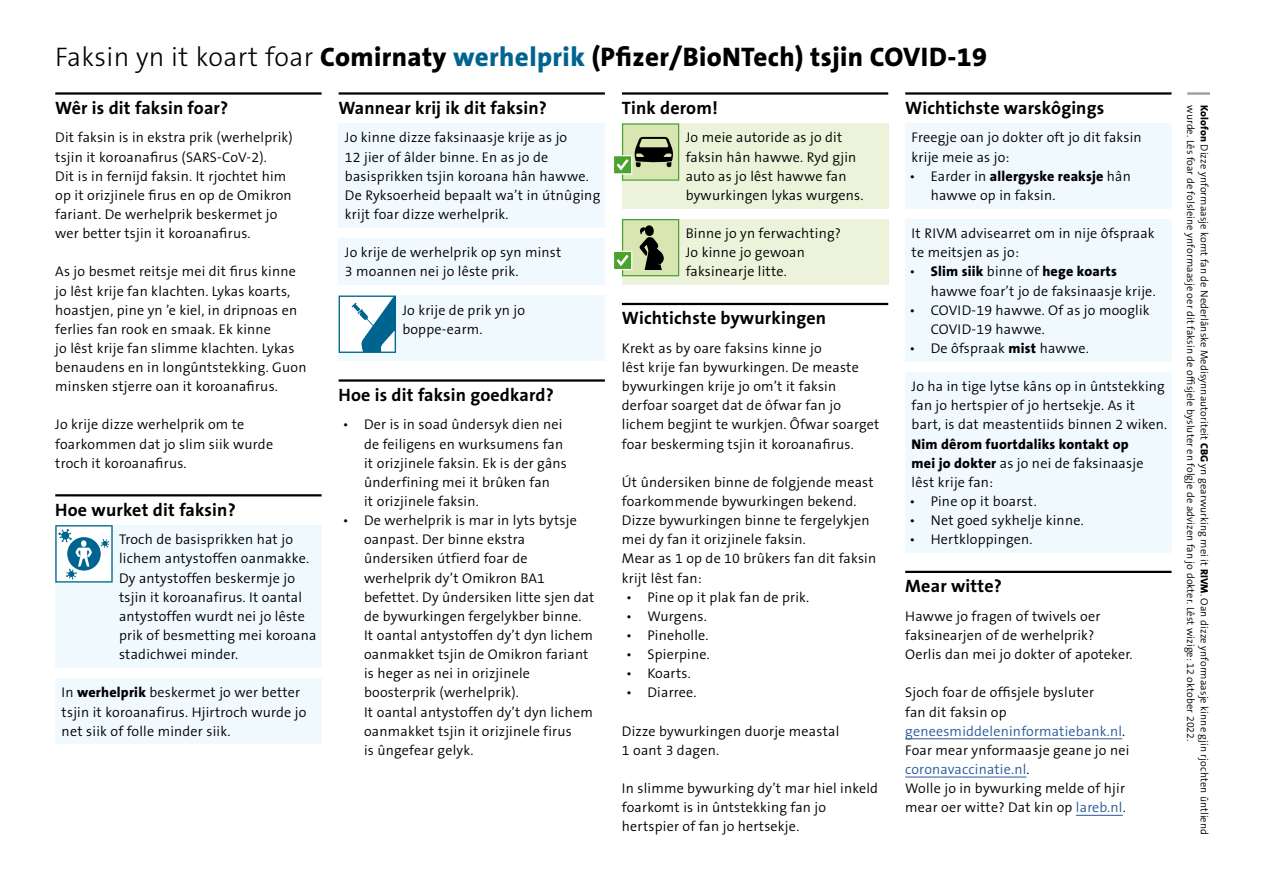
<style>
.page{position:relative;width:1263px;height:893px;background:#fff}
.page>*{position:absolute;margin:0;border:0;box-sizing:border-box;transform-origin:0 0}
.H1_page_title{font:800 27px "The Sans B8";letter-spacing:.015em;color:#000}
.H2_section_title{font:700 18px "The Sans B7";letter-spacing:.01em;color:#000}
.TEXT_section_wit{font:300 14.1px/19.2px "The Sans B4";letter-spacing:.015em;color:#000}
.TEXT_secion_BLAUW{font:300 14.1px/19.2px "The Sans B4";letter-spacing:.015em;color:#000}
.TEXT_secion_BLAUW_PI{font:300 14.1px/19.2px "The Sans B4";letter-spacing:.015em;color:#000}
.Waarschuwing_GROEN{font:300 14.1px/19.2px "The Sans B4";letter-spacing:.015em;color:#000}
.TEXT_secion_BLAUW-2{font:800 14.1px/19.2px "The Sans B8";letter-spacing:.015em;color:#000}
.t1{font:10.5px "The Sans B4 Semi Light 2";letter-spacing:.01em;color:#000}
.s1{font-family:"The Sans B3";font-weight:300}
.s2{color:#006490}
.s3{font-family:"The Sans B8";font-weight:800}
.s4{font-family:"The Sans B4";font-weight:300}
.s5{color:#275b9b}
.s6{font-family:"The Sans B8 Extra Bold 2"}
</style>
<div class="page">
<hr style="left:1187px;top:92px;width:23px;height:3px;background:#9d9d9c">
<hr style="left:55px;top:92px;width:267px;height:3px;background:#000">
<hr style="left:55px;top:494px;width:267px;height:2px;background:#000">
<div style="left:55px;top:525px;width:267px;height:143px;background:#f0f9fe"></div>
<div style="left:55px;top:678px;width:267px;height:66px;background:#f0f9fe"></div>
<hr style="left:339px;top:92px;width:266px;height:3px;background:#000">
<div style="left:339px;top:123px;width:266px;height:104px;background:#f0f9fe"></div>
<div style="left:339px;top:238px;width:266px;height:47px;background:#f0f9fe"></div>
<div style="left:339px;top:296px;width:266px;height:65px;background:#f0f9fe"></div>
<hr style="left:339px;top:379px;width:266px;height:3px;background:#000">
<hr style="left:622px;top:92px;width:266px;height:3px;background:#000">
<div style="left:622px;top:123px;width:266px;height:85px;background:#ecf3da"></div>
<div style="left:622px;top:219px;width:266px;height:66px;background:#ecf3da"></div>
<hr style="left:622px;top:303px;width:266px;height:2px;background:#000">
<hr style="left:905px;top:92px;width:266px;height:3px;background:#000">
<div style="left:905px;top:123px;width:266px;height:47px;background:#f0f9fe"></div>
<div style="left:905px;top:154px;width:266px;height:54px;background:#f0f9fe"></div>
<div style="left:905px;top:219px;width:266px;height:47px;background:#f0f9fe"></div>
<div style="left:905px;top:250px;width:266px;height:54px;background:#f0f9fe"></div>
<div style="left:905px;top:288px;width:266px;height:54px;background:#f0f9fe"></div>
<div style="left:905px;top:326px;width:266px;height:35px;background:#f0f9fe"></div>
<div style="left:905px;top:372px;width:266px;height:66px;background:#f0f9fe"></div>
<div style="left:905px;top:429px;width:266px;height:66px;background:#f0f9fe"></div>
<div style="left:905px;top:479px;width:266px;height:35px;background:#f0f9fe"></div>
<div style="left:905px;top:498px;width:266px;height:36px;background:#f0f9fe"></div>
<div style="left:905px;top:517px;width:266px;height:36px;background:#f0f9fe"></div>
<hr style="left:905px;top:571px;width:266px;height:2px;background:#000">
<hr style="left:905px;top:738px;width:217px;height:1px;background:#275b9b">
<hr style="left:905px;top:777px;width:121px;height:1px;background:#275b9b">
<hr style="left:1076px;top:815px;width:47px;height:1px;background:#275b9b">
<svg style="left:55px;top:525px;width:58px;height:58px"></svg>
<svg style="left:339px;top:296px;width:57px;height:57px"></svg>
<svg style="left:614px;top:123px;width:65px;height:58px;background:#a5b88b"></svg>
<svg style="left:614px;top:219px;width:65px;height:57px;background:#a8bb8c"></svg>
<p class="H1_page_title" style="left:55px;top:42px;width:933px"><span class="s1">Faksin yn it koart foar</span> Comirnaty <span class="s2">werhelprik</span> (Pfizer/BioNTech) tsjin COVID-19</p>
<p class="H2_section_title" style="left:55px;top:98px;width:175px">Wêr is dit faksin foar?</p>
<p class="t1" style="left:1196px;top:105px;width:638px;rotate:90deg">wurde. Lês foar de folsleine ynformaasje oer dit faksin de offisjele bysluter en folgje de advizen fan jo dokter. Lêst wizige: 12 oktober 2022.</p>
<p class="H2_section_title" style="left:905px;top:98px;width:200px">Wichtichste warskôgings</p>
<p class="TEXT_secion_BLAUW" style="left:912px;top:129px;width:231px">Freegje oan jo dokter oft jo dit faksin krije meie as jo:</p>
<p class="TEXT_section_wit" style="left:931px;top:167px;width:202px;text-indent:-21px">• Earder in <span class="s3">allergyske reaksje</span> hân hawwe op in faksin.</p>
<p class="TEXT_secion_BLAUW" style="left:912px;top:225px;width:245px">It RIVM advisearret om in nije ôfspraak te meitsjen as jo:</p>
<p class="TEXT_section_wit" style="left:931px;top:263px;width:226px;text-indent:-21px">• <span class="s3">Slim siik</span> binne of <span class="s3">hege koarts </span>hawwe foar’t jo de faksinaasje krije.</p>
<p class="TEXT_section_wit" style="left:931px;top:301px;width:220px;text-indent:-21px">• COVID-19 hawwe. Of as jo mooglik<br>COVID-19 hawwe.</p>
<p class="TEXT_section_wit" style="left:909px;top:339px;width:181px">• De ôfspraak <span class="s3">mist</span> hawwe.</p>
<p class="TEXT_secion_BLAUW" style="left:912px;top:378px;width:257px">Jo ha in tige lytse kâns op in ûntstekking fan jo hertspier of jo hertsekje. As it bart, is dat meastentiids binnen 2 wiken.</p>
<p class="TEXT_secion_BLAUW-2" style="left:912px;top:435px;width:233px">Nim dêrom fuortdaliks kontakt op mei jo dokter <span class="s4">as jo nei de faksinaasje lêst krije fan:</span></p>
<p class="TEXT_section_wit" style="left:909px;top:492px;width:129px">• Pine op it boarst.</p>
<p class="TEXT_section_wit" style="left:909px;top:512px;width:176px">• Net goed sykhelje kinne.</p>
<p class="TEXT_section_wit" style="left:909px;top:531px;width:125px">• Hertkloppingen.</p>
<p class="H2_section_title" style="left:905px;top:577px;width:98px">Mear witte?</p>
<p class="TEXT_section_wit" style="left:905px;top:607px;width:229px">Hawwe jo fragen of twivels oer faksinearjen of de werhelprik?<br>Oerlis dan mei jo dokter of apoteker.</p>
<p class="TEXT_section_wit" style="left:905px;top:684px;width:222px">Sjoch foar de offisjele bysluter<br>fan dit faksin op <span class="s5">geneesmiddeleninformatiebank.nl</span>.</p>
<p class="TEXT_section_wit" style="left:905px;top:741px;width:226px">Foar mear ynformaasje geane jo nei <span class="s5">coronavaccinatie.nl</span>.<br>Wolle jo in bywurking melde of hjir mear oer witte? Dat kin op <span class="s5">lareb.nl</span>.</p>
<p class="H2_section_title" style="left:339px;top:98px;width:210px">Wannear krij ik dit faksin?</p>
<p class="TEXT_secion_BLAUW" style="left:345px;top:129px;width:257px">Jo kinne dizze faksinaasje krije as jo<br>12 jier of âlder binne. En as jo de basisprikken tsjin koroana hân hawwe.<br>De Ryksoerheid bepaalt wa’t in útnûging krijt foar dizze werhelprik.</p>
<p class="TEXT_secion_BLAUW" style="left:345px;top:244px;width:218px">Jo krije de werhelprik op syn minst<br>3 moannen nei jo lêste prik.</p>
<p class="TEXT_secion_BLAUW_PI" style="left:402px;top:301px;width:124px">Jo krije de prik yn jo boppe-earm.</p>
<p class="H2_section_title" style="left:622px;top:98px;width:97px">Tink derom!</p>
<p class="Waarschuwing_GROEN" style="left:686px;top:129px;width:179px">Jo meie autoride as jo dit faksin hân hawwe. Ryd gjin auto as jo lêst hawwe fan bywurkingen lykas wurgens.</p>
<p class="Waarschuwing_GROEN" style="left:686px;top:225px;width:157px">Binne jo yn ferwachting?<br>Jo kinne jo gewoan faksinearje litte.</p>
<p class="H2_section_title" style="left:622px;top:309px;width:206px">Wichtichste bywurkingen</p>
<p class="TEXT_section_wit" style="left:622px;top:339px;width:259px">Krekt as by oare faksins kinne jo<br>lêst krije fan bywurkingen. De measte bywurkingen krije jo om’t it faksin derfoar soarget dat de ôfwar fan jo lichem begjint te wurkjen. Ôfwar soarget foar beskerming tsjin it koroanafirus.</p>
<p class="TEXT_section_wit" style="left:622px;top:473px;width:256px">Út ûndersiken binne de folgjende meast foarkommende bywurkingen bekend.<br>Dizze bywurkingen binne te fergelykjen mei dy fan it orizjinele faksin.<br>Mear as 1 op de 10 brûkers fan dit faksin krijt lêst fan:</p>
<p class="TEXT_section_wit" style="left:626px;top:588px;width:185px">• Pine op it plak fan de prik.</p>
<p class="TEXT_section_wit" style="left:626px;top:607px;width:82px">• Wurgens.</p>
<p class="TEXT_section_wit" style="left:626px;top:626px;width:84px">• Pineholle.</p>
<p class="TEXT_section_wit" style="left:626px;top:646px;width:85px">• Spierpine.</p>
<p class="TEXT_section_wit" style="left:626px;top:665px;width:66px">• Koarts.</p>
<p class="TEXT_section_wit" style="left:626px;top:684px;width:72px">• Diarree.</p>
<p class="TEXT_section_wit" style="left:622px;top:722px;width:219px">Dizze bywurkingen duorje meastal<br>1 oant 3 dagen.</p>
<p class="TEXT_section_wit" style="left:622px;top:779px;width:258px">In slimme bywurking dy’t mar hiel inkeld foarkomt is in ûntstekking fan jo hertspier of fan jo hertsekje.</p>
<p class="t1" style="left:1210px;top:105px;width:731px;rotate:90deg"><span class="s6">Kolofon</span> Dizze ynformaasje komt fan de Nederlânske Medisynnautoriteit <span class="s6">CBG</span> yn gearwurking mei it <span class="s6">RIVM</span>. Oan dizze ynformaasje kinne gjin rjochten ûntliend</p>
<p class="TEXT_section_wit" style="left:55px;top:129px;width:239px">Dit faksin is in ekstra prik (werhelprik) tsjin it koroanafirus (SARS-CoV-2).<br>Dit is in fernijd faksin. It rjochtet him op it orizjinele firus en op de Omikron fariant. De werhelprik beskermet jo wer better tsjin it koroanafirus.</p>
<p class="TEXT_section_wit" style="left:55px;top:263px;width:253px">As jo besmet reitsje mei dit firus kinne jo lêst krije fan klachten. Lykas koarts, hoastjen, pine yn ’e kiel, in dripnoas en ferlies fan rook en smaak. Ek kinne<br>jo lêst krije fan slimme klachten. Lykas benaudens en in longûntstekking. Guon minsken stjerre oan it koroanafirus.</p>
<p class="TEXT_section_wit" style="left:55px;top:416px;width:219px">Jo krije dizze werhelprik om te foarkommen dat jo slim siik wurde troch it koroanafirus.</p>
<p class="H2_section_title" style="left:55px;top:500px;width:182px">Hoe wurket dit faksin?</p>
<p class="TEXT_secion_BLAUW_PI" style="left:119px;top:531px;width:199px">Troch de basisprikken hat jo lichem antystoffen oanmakke.<br>Dy antystoffen beskermje jo tsjin it koroanafirus. It oantal antystoffen wurdt nei jo lêste prik of besmetting mei koroana stadichwei minder.</p>
<p class="TEXT_secion_BLAUW" style="left:62px;top:684px;width:246px">In <span class="s3">werhelprik</span> beskermet jo wer better tsjin it koroanafirus. Hjirtroch wurde jo net siik of folle minder siik.</p>
<p class="H2_section_title" style="left:339px;top:385px;width:217px">Hoe is dit faksin goedkard?</p>
<p class="TEXT_section_wit" style="left:364px;top:416px;width:204px;text-indent:-21px">• Der is in soad ûndersyk dien nei de feiligens en wurksumens fan it orizjinele faksin. Ek is der gâns ûnderfining mei it brûken fan<br>it orizjinele faksin.</p>
<p class="TEXT_section_wit" style="left:364px;top:512px;width:232px;text-indent:-21px">• De werhelprik is mar in lyts bytsje oanpast. Der binne ekstra ûndersiken útfierd foar de werhelprik dy’t Omikron BA1 befettet. Dy ûndersiken litte sjen dat de bywurkingen fergelykber binne.<br>It oantal antystoffen dy’t dyn lichem oanmakket tsjin de Omikron fariant is heger as nei in orizjinele boosterprik (werhelprik).<br>It oantal antystoffen dy’t dyn lichem oanmakket tsjin it orizjinele firus<br>is ûngefear gelyk.</p>
</div>
